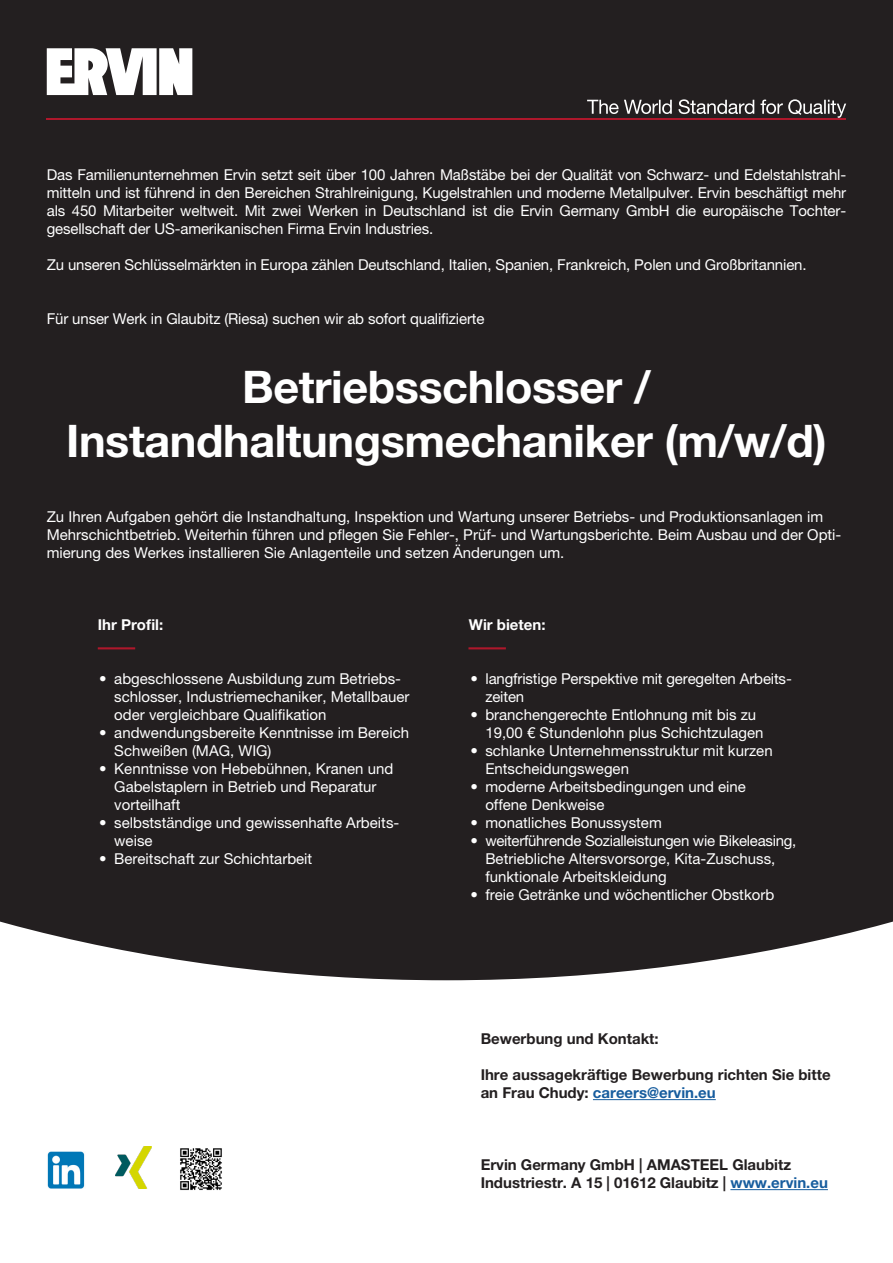
<style>
.page{position:relative;width:893px;height:1263px;background:#fff}
.page>*{position:absolute;margin:0;border:0;box-sizing:border-box;transform-origin:0 0}
.t1{font:700 45px/54px "Helvetica Neue LT Pro";letter-spacing:-.01em;color:#fff;text-align:center}
.t2{font:15px/18px "Helvetica Neue LT Pro";color:#fff}
.t3{font:700 15px/18px "Helvetica Neue LT Pro";color:#231f20}
.t4{font:700 15px "Helvetica Neue LT Pro";color:#fff}
.s1{color:#175d9e}
</style>
<div class="page">
<div style="left:0;top:0;width:893px;height:980px;background:#231f20"></div>
<img style="left:116px;top:1146px;width:35px;height:42px">
<img style="left:47px;top:1151px;width:38px;height:37px">
<img style="left:180px;top:1148px;width:42px;height:43px">
<hr style="left:593px;top:1099px;width:123px;height:1px;background:#175d9e">
<hr style="left:730px;top:1189px;width:98px;height:1px;background:#175d9e">
<svg style="left:47px;top:48px;width:145px;height:47px"></svg>
<hr style="left:47px;top:118px;width:799px;height:2px;background:#ae172b">
<svg style="left:587px;top:99px;width:259px;height:19px;background:#555252"></svg>
<hr style="left:98px;top:647px;width:37px;height:2px;background:#ae172b">
<hr style="left:468px;top:647px;width:38px;height:2px;background:#ae172b">
<p class="t2" style="left:47px;top:165px;width:801px;text-align:justify">Das Familienunternehmen Ervin setzt seit über 100 Jahren Maßstäbe bei der Qualität von Schwarz- und Edelstahlstrahl&shy;mitteln und ist führend in den Bereichen Strahlreinigung, Kugelstrahlen und moderne Metallpulver. Ervin beschäftigt mehr als 450 Mitarbeiter weltweit. Mit zwei Werken in Deutschland ist die Ervin Germany GmbH die europäische Tochter&shy;gesellschaft der US-amerikanischen Firma Ervin Industries.</p>
<p class="t2" style="left:47px;top:255px;width:761px">Zu unseren Schlüsselmärkten in Europa zählen Deutschland, Italien, Spanien, Frankreich, Polen und Großbritannien.</p>
<p class="t2" style="left:47px;top:309px;width:439px">Für unser Werk in Glaubitz (Riesa) suchen wir ab sofort qualifizierte</p>
<p class="t1" style="left:66px;top:359px;width:762px">Betriebsschlosser /<br>Instandhaltungsmechaniker (m/w/d)</p>
<p class="t2" style="left:47px;top:507px;width:796px">Zu Ihren Aufgaben gehört die Instandhaltung, Inspektion und Wartung unserer Betriebs- und Produktionsanlagen im<br>Mehrschichtbetrieb. Weiterhin führen und pflegen Sie Fehler-, Prüf- und Wartungsberichte. Beim Ausbau und der Opti&shy;mierung des Werkes installieren Sie Anlagenteile und setzen Änderungen um.</p>
<p class="t4" style="left:98px;top:615px;width:67px">Ihr Profil:</p>
<p class="t2" style="left:114px;top:669px;width:297px;text-indent:-15px">• abgeschlossene Ausbildung zum Betriebs&shy;schlosser, Industriemechaniker, Metallbauer oder vergleichbare Qualifikation</p>
<p class="t2" style="left:114px;top:723px;width:296px;text-indent:-15px">• andwendungsbereite Kenntnisse im Bereich<br>Schweißen (MAG, WIG)</p>
<p class="t2" style="left:114px;top:759px;width:280px;text-indent:-15px">• Kenntnisse von Hebebühnen, Kranen und<br>Gabelstaplern in Betrieb und Reparatur vorteilhaft</p>
<p class="t2" style="left:114px;top:813px;width:287px;text-indent:-15px">• selbstständige und gewissenhafte Arbeits&shy;weise</p>
<p class="t2" style="left:99px;top:849px;width:215px">• Bereitschaft zur Schichtarbeit</p>
<p class="t4" style="left:469px;top:615px;width:78px">Wir bieten:</p>
<p class="t2" style="left:485px;top:669px;width:308px;text-indent:-15px">• langfristige Perspektive mit geregelten Arbeits&shy;zeiten</p>
<p class="t2" style="left:485px;top:705px;width:280px;text-indent:-15px">• branchengerechte Entlohnung mit bis zu<br>19,00 € Stundenlohn plus Schichtzulagen</p>
<p class="t2" style="left:485px;top:741px;width:289px;text-indent:-15px">• schlanke Unternehmensstruktur mit kurzen<br>Entscheidungswegen</p>
<p class="t2" style="left:485px;top:777px;width:262px;text-indent:-15px">• moderne Arbeitsbedingungen und eine offene Denkweise</p>
<p class="t2" style="left:470px;top:813px;width:193px">• monatliches Bonussystem</p>
<p class="t2" style="left:485px;top:831px;width:312px;text-indent:-15px">• weiterführende Sozialleistungen wie Bikeleasing,<br>Betriebliche Altersvorsorge, Kita-Zuschuss, funktionale Arbeitskleidung</p>
<p class="t2" style="left:470px;top:885px;width:305px">• freie Getränke und wöchentlicher Obstkorb</p>
<p class="t3" style="left:481px;top:1029px;width:180px">Bewerbung und Kontakt:</p>
<p class="t3" style="left:481px;top:1065px;width:351px">Ihre aussagekräftige Bewerbung richten Sie bitte an Frau Chudy: <span class="s1">careers@ervin.eu</span></p>
<p class="t3" style="left:481px;top:1155px;width:312px">Ervin Germany GmbH | AMASTEEL Glaubitz</p>
<p class="t3" style="left:481px;top:1173px;width:349px">Industriestr. A 15 | 01612 Glaubitz | <span class="s1">www.ervin.eu</span></p>
</div>
